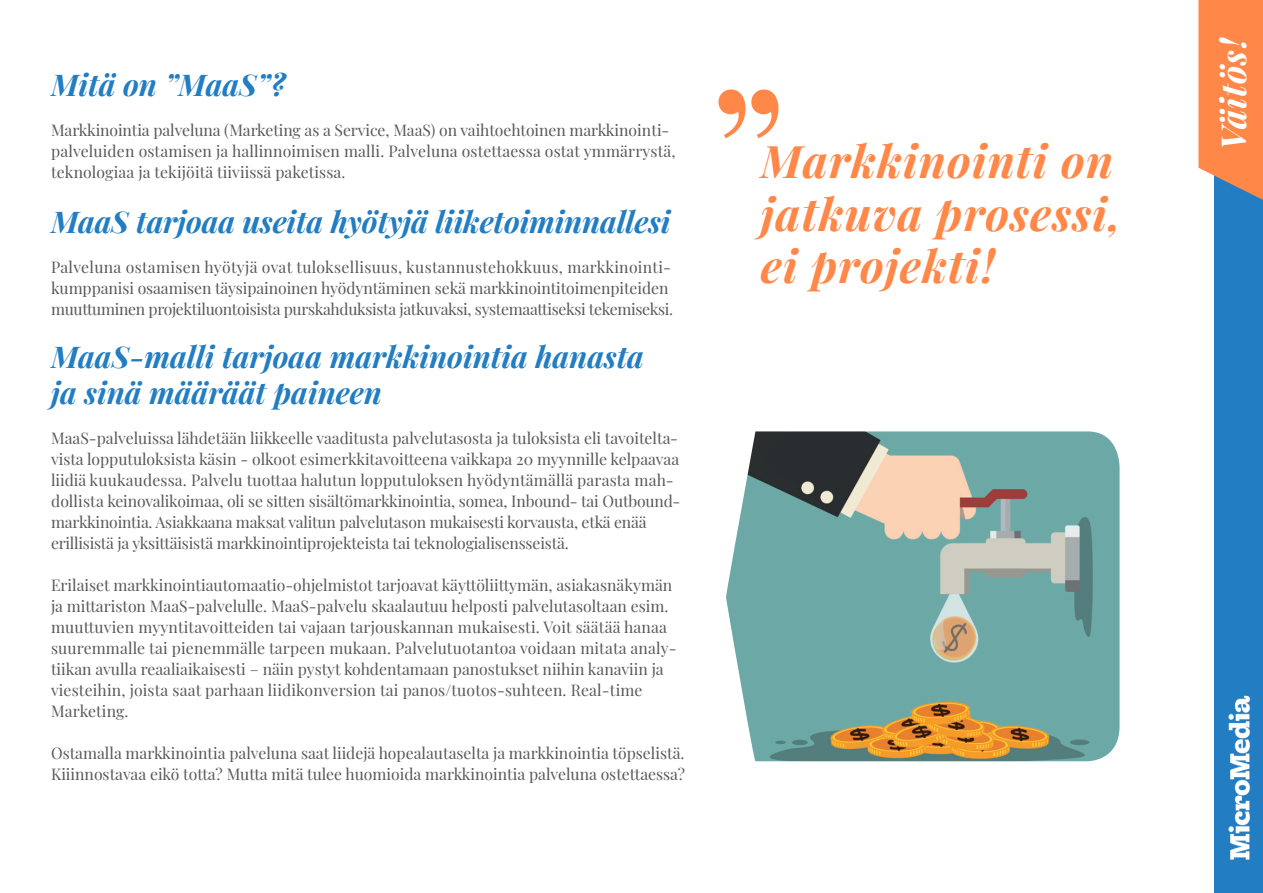
<style>
.page{position:relative;width:1263px;height:893px;background:#fff}
.page>*{position:absolute;margin:0;border:0;box-sizing:border-box;transform-origin:0 0}
.t1{font:193.5px "Playfair Display";color:#ff8849}
.Paragraph_Style_1{font:italic 700 45px "Playfair Display";letter-spacing:.025em;color:#ff8849}
.t2{font:italic 700 34.5px "Playfair Display";color:#fff}
.Paragraph_Style_1-2{font:italic 700 30px/36px "Playfair Display";color:#227dc2}
.t3{font:15.75px/21px "Playfair Display";color:#57585a}
.t4{font:15.75px "Playfair Display";letter-spacing:-.02em;color:#57585a}
</style>
<div class="page">
<div style="left:1214px;top:0;width:49px;height:893px;background:#227dc2"></div>
<img style="left:726px;top:431px;width:393px;height:330px">
<svg style="left:1198px;top:0;width:65px;height:200px;background:#f48c56"></svg>
<img style="left:1228px;top:695px;width:23px;height:165px">
<p class="Paragraph_Style_1-2" style="left:51px;top:64px;width:236px">Mitä on ”MaaS”?</p>
<p class="t3" style="left:51px;top:118px;width:626px">Markkinointia palveluna (Marketing as a Service, MaaS) on vaihtoehtoinen markkinointi&shy;palveluiden ostamisen ja hallinnoimisen malli. Palveluna ostettaessa ostat ymmärrystä, teknologiaa ja tekijöitä tiiviissä paketissa.</p>
<p class="Paragraph_Style_1-2" style="left:51px;top:201px;width:621px">MaaS tarjoaa useita hyötyjä liiketoiminnallesi</p>
<p class="t3" style="left:51px;top:255px;width:621px">Palveluna ostamisen hyötyjä ovat tuloksellisuus, kustannustehokkuus, markkinointi&shy;kumppanisi osaamisen täysipainoinen hyödyntäminen sekä markkinointitoimenpiteiden</p>
<p class="t4" style="left:51px;top:296px;width:624px">muuttuminen projektiluontoisista purskahduksista jatkuvaksi, systemaattiseksi tekemiseksi.</p>
<p class="Paragraph_Style_1-2" style="left:51px;top:336px;width:594px">MaaS-malli tarjoaa markkinointia hanasta ja sinä määräät paineen</p>
<p class="t3" style="left:51px;top:426px;width:631px">MaaS-palveluissa lähdetään liikkeelle vaaditusta palvelutasosta ja tuloksista eli tavoitelta&shy;vista lopputuloksista käsin - olkoot esimerkkitavoitteena vaikkapa 20 myynnille kelpaavaa liidiä kuukaudessa. Palvelu tuottaa halutun lopputuloksen hyödyntämällä parasta mah&shy;dollista keinovalikoimaa, oli se sitten sisältömarkkinointia, somea, Inbound- tai Outbound&shy;markkinointia. Asiakkaana maksat valitun palvelutason mukaisesti korvausta, etkä enää erillisistä ja yksittäisistä markkinointiprojekteista tai teknologialisensseistä.</p>
<p class="t3" style="left:51px;top:573px;width:627px">Erilaiset markkinointiautomaatio-ohjelmistot tarjoavat käyttöliittymän, asiakasnäkymän ja mittariston MaaS-palvelulle. MaaS-palvelu skaalautuu helposti palvelutasoltaan esim. muuttuvien myyntitavoitteiden tai vajaan tarjouskannan mukaisesti. Voit säätää hanaa suuremmalle tai pienemmälle tarpeen mukaan. Palvelutuotantoa voidaan mitata analy&shy;tiikan avulla reaaliaikaisesti – näin pystyt kohdentamaan panostukset niihin kanaviin ja viesteihin, joista saat parhaan liidikonversion tai panos/tuotos-suhteen. Real-time Marketing.</p>
<p class="t3" style="left:51px;top:741px;width:636px">Ostamalla markkinointia palveluna saat liidejä hopealautaselta ja markkinointia töpselistä.<br>Kiiinnostavaa eikö totta? Mutta mitä tulee huomioida markkinointia palveluna ostettaessa?</p>
<p class="t1" style="left:708px;top:6px;width:82px">”</p>
<p class="Paragraph_Style_1" style="left:761px;top:125px;width:354px">Markkinointi on</p>
<p class="Paragraph_Style_1" style="left:761px;top:178px;width:362px">jatkuva prosessi,</p>
<p class="Paragraph_Style_1" style="left:761px;top:230px;width:236px">ei projekti!</p>
<p class="t2" style="left:1205px;top:150px;width:114px;rotate:-90deg">Väitös!</p>
</div>
